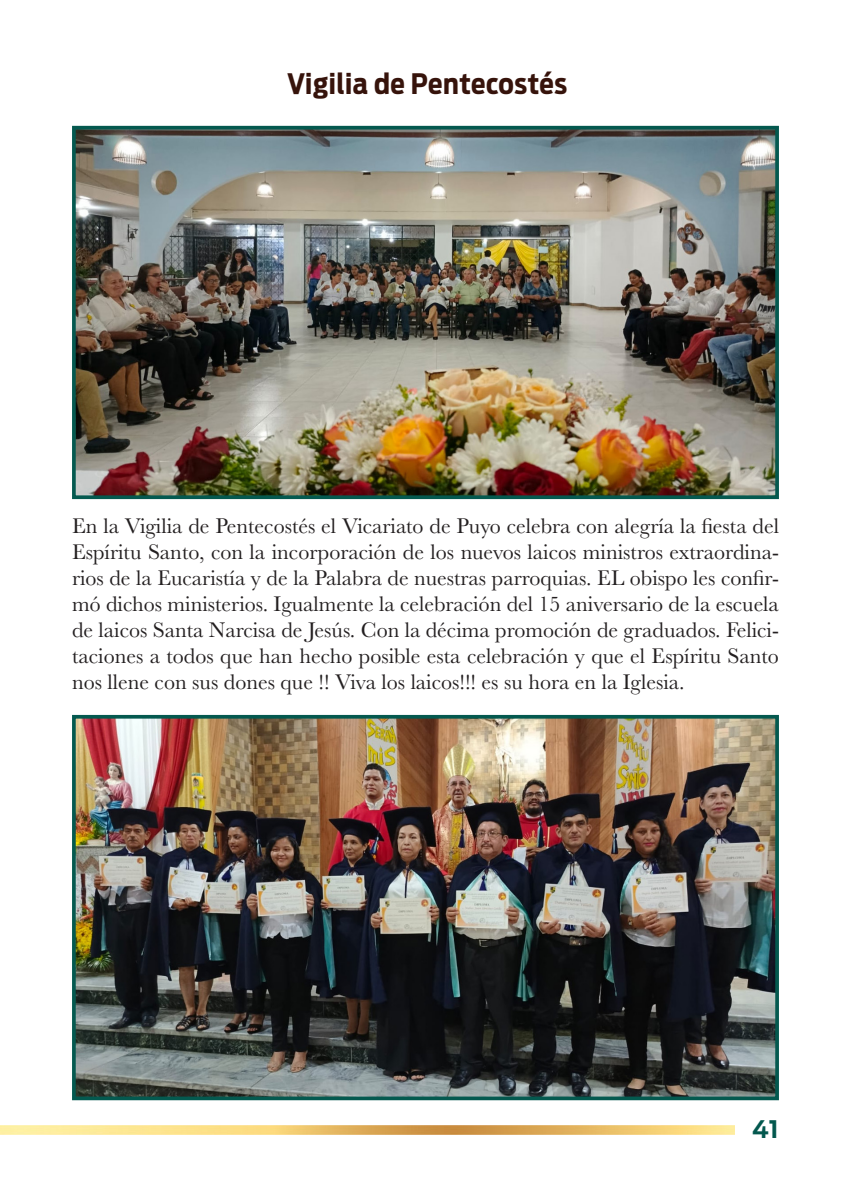
<style>
.page{position:relative;width:851px;height:1191px;background:#fff}
.page>*{position:absolute;margin:0;border:0;box-sizing:border-box;transform-origin:0 0}
.t1{font:700 28px "Antenna Cond";letter-spacing:.02em;color:#36130b}
.t2{font:700 24px "Antenna";color:#03584e}
.t3{font:22px/26px "Baskerville";color:#231f20;text-align:justify}
</style>
<div class="page">
<img style="left:0;top:1125px;width:734px;height:9px">
<img style="left:77px;top:131px;width:696px;height:363px">
<div style="left:72px;top:126px;width:706px;height:373px;border:4px solid #04594f"></div>
<img style="left:77px;top:720px;width:696px;height:375px">
<div style="left:72px;top:715px;width:706px;height:385px;border:4px solid #04594f"></div>
<p class="t1" style="left:287px;top:68px;width:281px">Vigilia de Pentecostés</p>
<p class="t3" style="left:72px;top:513px;width:708px">En la Vigilia de Pentecostés el Vicariato de Puyo celebra con alegría la fiesta del Espíritu Santo, con la incorporación de los nuevos laicos ministros extraordina&shy;rios de la Eucaristía y de la Palabra de nuestras parroquias. EL obispo les confir&shy;mó dichos ministerios. Igualmente la celebración del 15 aniversario de la escuela de laicos Santa Narcisa de Jesús. Con la décima promoción de graduados. Felici&shy;taciones a todos que han hecho posible esta celebración y que el Espíritu Santo nos llene con sus dones que !! Viva los laicos!!! es su hora en la Iglesia.</p>
<p class="t2" style="left:752px;top:1115px;width:28px">41</p>
</div>
